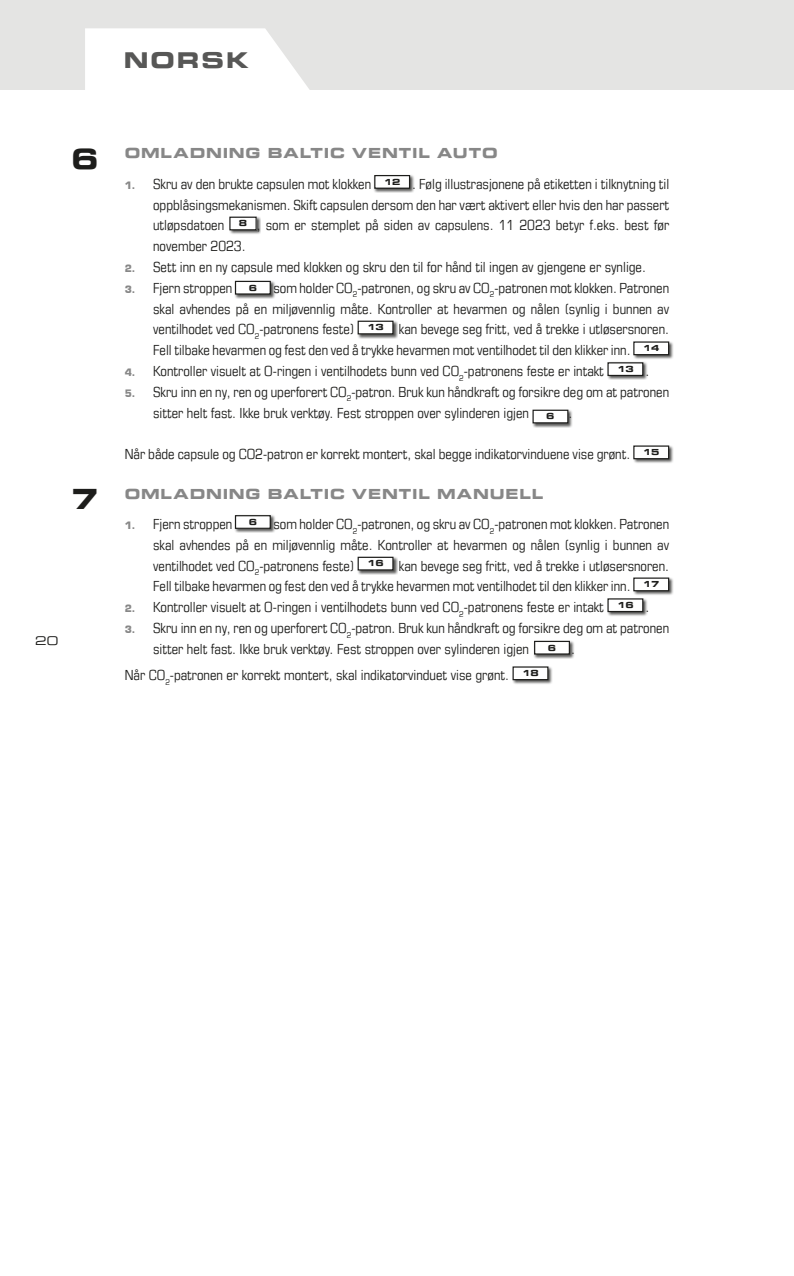
<style>
.page{position:relative;width:794px;height:1276px;background:#fff}
.page>*{position:absolute;margin:0;border:0;box-sizing:border-box;transform-origin:0 0}
.Rubrik_5p_PRO{font:28px "Eurostile LT Bold Extended Two";color:#1d1d1b}
.Ingress{font:21.8px "Eurostile LT Bold Extended Two";letter-spacing:.09em;color:#575756}
.Indrag_Nuffror{font:condensed 14px/20.8px "Eurostile LT";color:#1d1d1b}
.Rubbe_Stor{font:14px "Eurostile LT Bold Extended Two";letter-spacing:.055em;color:#878787}
.t1{font:12px "Eurostile LT Extended Two";color:#1d1d1b}
.t2{font:8.4px "Eurostile LT Bold Extended Two";color:#1d1d1b}
.s1{font-weight:700;font-stretch:normal;font-size:10px;color:#878787}
</style>
<div class="page">
<div style="left:0;top:0;width:794px;height:89px;background:#e4e4e3"></div>
<svg style="left:85px;top:28px;width:226px;height:62px;background:#fcfcfb"></svg>
<div style="left:373px;top:174px;width:41px;height:19px;background:#1d1d1b;opacity:.75"></div>
<div style="left:375px;top:176px;width:34px;height:12px;background:#fff"></div>
<div style="left:374px;top:175px;width:36px;height:14px;border:1px solid #1d1d1b"></div>
<div style="left:229px;top:216px;width:32px;height:19px;background:#1d1d1b;opacity:.75"></div>
<div style="left:230px;top:217px;width:26px;height:13px;background:#fff"></div>
<div style="left:229px;top:217px;width:28px;height:13px;border:1px solid #1d1d1b"></div>
<div style="left:234px;top:280px;width:41px;height:19px;background:#1d1d1b;opacity:.75"></div>
<div style="left:235px;top:281px;width:35px;height:13px;background:#fff"></div>
<div style="left:235px;top:281px;width:36px;height:14px;border:1px solid #1d1d1b"></div>
<div style="left:357px;top:320px;width:41px;height:19px;background:#1d1d1b;opacity:.75"></div>
<div style="left:358px;top:321px;width:35px;height:13px;background:#fff"></div>
<div style="left:357px;top:321px;width:36px;height:13px;border:1px solid #1d1d1b"></div>
<div style="left:632px;top:341px;width:41px;height:18px;background:#1d1d1b;opacity:.75"></div>
<div style="left:634px;top:342px;width:34px;height:13px;background:#fff"></div>
<div style="left:633px;top:341px;width:36px;height:14px;border:1px solid #1d1d1b"></div>
<div style="left:607px;top:361px;width:41px;height:19px;background:#1d1d1b;opacity:.75"></div>
<div style="left:608px;top:363px;width:35px;height:12px;background:#fff"></div>
<div style="left:607px;top:362px;width:36px;height:14px;border:1px solid #1d1d1b"></div>
<div style="left:532px;top:409px;width:41px;height:19px;background:#1d1d1b;opacity:.75"></div>
<div style="left:533px;top:410px;width:35px;height:13px;background:#fff"></div>
<div style="left:532px;top:410px;width:36px;height:13px;border:1px solid #1d1d1b"></div>
<div style="left:632px;top:445px;width:41px;height:18px;background:#1d1d1b;opacity:.75"></div>
<div style="left:634px;top:446px;width:34px;height:13px;background:#fff"></div>
<div style="left:633px;top:445px;width:36px;height:14px;border:1px solid #1d1d1b"></div>
<div style="left:234px;top:514px;width:41px;height:19px;background:#1d1d1b;opacity:.75"></div>
<div style="left:235px;top:516px;width:35px;height:12px;background:#fff"></div>
<div style="left:235px;top:515px;width:36px;height:14px;border:1px solid #1d1d1b"></div>
<div style="left:357px;top:556px;width:41px;height:19px;background:#1d1d1b;opacity:.75"></div>
<div style="left:358px;top:557px;width:35px;height:13px;background:#fff"></div>
<div style="left:357px;top:557px;width:36px;height:13px;border:1px solid #1d1d1b"></div>
<div style="left:632px;top:577px;width:41px;height:18px;background:#1d1d1b;opacity:.75"></div>
<div style="left:634px;top:578px;width:34px;height:13px;background:#fff"></div>
<div style="left:633px;top:577px;width:36px;height:14px;border:1px solid #1d1d1b"></div>
<div style="left:607px;top:597px;width:41px;height:19px;background:#1d1d1b;opacity:.75"></div>
<div style="left:608px;top:599px;width:35px;height:12px;background:#fff"></div>
<div style="left:607px;top:598px;width:36px;height:14px;border:1px solid #1d1d1b"></div>
<div style="left:512px;top:666px;width:41px;height:18px;background:#1d1d1b;opacity:.75"></div>
<div style="left:513px;top:667px;width:35px;height:12px;background:#fff"></div>
<div style="left:512px;top:666px;width:36px;height:14px;border:1px solid #1d1d1b"></div>
<div style="left:533px;top:640px;width:41px;height:19px;background:#1d1d1b;opacity:.75"></div>
<div style="left:534px;top:641px;width:35px;height:13px;background:#fff"></div>
<div style="left:534px;top:641px;width:36px;height:13px;border:1px solid #1d1d1b"></div>
<p class="Ingress" style="left:124px;top:45px;width:127px">NORSK</p>
<p class="Rubrik_5p_PRO" style="left:71px;top:139px;width:29px">6</p>
<p class="Rubrik_5p_PRO" style="left:71px;top:479px;width:29px">7</p>
<p class="t1" style="left:35px;top:632px;width:25px">20</p>
<p class="Rubbe_Stor" style="left:125px;top:143px;width:374px">OMLADNING BALTIC VENTIL AUTO</p>
<p class="Indrag_Nuffror" style="left:125px;top:173px;width:248px"><span class="s1">1.</span> Skru av den brukte capsulen mot klokken</p>
<p class="t2" style="left:384px;top:176px;width:18px">12</p>
<p class="Indrag_Nuffror" style="left:153px;top:173px;width:517px;text-align:justify;text-indent:259px">. Følg illustrasjonene på etiketten i tilknytning til oppblåsingsmekanismen. Skift capsulen dersom den har vært aktivert eller hvis den har passert utløpsdatoen</p>
<p class="t2" style="left:239px;top:217px;width:10px">8</p>
<p class="Indrag_Nuffror" style="left:257px;top:215px;width:414px">, som er stemplet på siden av capsulens. 11 2023 betyr f.eks. best før</p>
<p class="Indrag_Nuffror" style="left:153px;top:236px;width:94px">november 2023.</p>
<p class="Indrag_Nuffror" style="left:125px;top:256px;width:523px"><span class="s1">2.</span> Sett inn en ny capsule med klokken og skru den til for hånd til ingen av gjengene er synlige.</p>
<p class="Indrag_Nuffror" style="left:125px;top:277px;width:109px"><span class="s1">3.</span> Fjern stroppen</p>
<p class="t2" style="left:249px;top:281px;width:10px">6</p>
<p class="Indrag_Nuffror" style="left:153px;top:277px;width:517px;text-align:justify;text-indent:120px">som holder CO<sub>2</sub>-patronen, og skru av CO<sub>2</sub>-patronen mot klokken. Patronen skal avhendes på en miljøvennlig måte. Kontroller at hevarmen og nålen (synlig i bunnen av ventilhodet ved CO<sub>2</sub>-patronens feste)</p>
<p class="Indrag_Nuffror" style="left:153px;top:319px;width:517px;text-indent:246px">kan bevege seg fritt, ved å trekke i utløsersnoren.<br>Fell tilbake hevarmen og fest den ved å trykke hevarmen mot ventilhodet til den klikker inn.</p>
<p class="t2" style="left:367px;top:321px;width:18px">13</p>
<p class="t2" style="left:643px;top:342px;width:18px">14</p>
<p class="Indrag_Nuffror" style="left:125px;top:360px;width:481px"><span class="s1">4.</span> Kontroller visuelt at O-ringen i ventilhodets bunn ved CO<sub>2</sub>-patronens feste er intakt</p>
<p class="t2" style="left:617px;top:363px;width:18px">13</p>
<p class="Indrag_Nuffror" style="left:645px;top:360px;width:5px">.</p>
<p class="Indrag_Nuffror" style="left:153px;top:381px;width:517px;text-indent:-28px"><span class="s1">5.</span> Skru inn en ny, ren og uperforert CO<sub>2</sub>-patron. Bruk kun håndkraft og forsikre deg om at patronen sitter helt fast. Ikke bruk verktøy. Fest stroppen over sylinderen igjen</p>
<p class="t2" style="left:546px;top:410px;width:10px">6</p>
<p class="Indrag_Nuffror" style="left:568px;top:402px;width:5px">.</p>
<p class="Indrag_Nuffror" style="left:125px;top:444px;width:507px">Når både capsule og CO2-patron er korrekt montert, skal begge indikatorvinduene vise grønt.</p>
<p class="t2" style="left:643px;top:446px;width:18px">15</p>
<p class="Rubbe_Stor" style="left:125px;top:484px;width:420px">OMLADNING BALTIC VENTIL MANUELL</p>
<p class="Indrag_Nuffror" style="left:125px;top:513px;width:109px"><span class="s1">1.</span> Fjern stroppen</p>
<p class="t2" style="left:249px;top:516px;width:10px">6</p>
<p class="Indrag_Nuffror" style="left:153px;top:513px;width:517px;text-align:justify;text-indent:120px">som holder CO<sub>2</sub>-patronen, og skru av CO<sub>2</sub>-patronen mot klokken. Patronen skal avhendes på en miljøvennlig måte. Kontroller at hevarmen og nålen (synlig i bunnen av ventilhodet ved CO<sub>2</sub>-patronens feste)</p>
<p class="Indrag_Nuffror" style="left:153px;top:555px;width:517px;text-indent:246px">kan bevege seg fritt, ved å trekke i utløsersnoren.<br>Fell tilbake hevarmen og fest den ved å trykke hevarmen mot ventilhodet til den klikker inn.</p>
<p class="t2" style="left:367px;top:557px;width:18px">16</p>
<p class="t2" style="left:643px;top:578px;width:18px">17</p>
<p class="Indrag_Nuffror" style="left:125px;top:596px;width:481px"><span class="s1">2.</span> Kontroller visuelt at O-ringen i ventilhodets bunn ved CO<sub>2</sub>-patronens feste er intakt</p>
<p class="t2" style="left:617px;top:599px;width:18px">16</p>
<p class="Indrag_Nuffror" style="left:645px;top:596px;width:5px">.</p>
<p class="Indrag_Nuffror" style="left:153px;top:617px;width:517px;text-indent:-28px"><span class="s1">3.</span> Skru inn en ny, ren og uperforert CO<sub>2</sub>-patron. Bruk kun håndkraft og forsikre deg om at patronen sitter helt fast. Ikke bruk verktøy. Fest stroppen over sylinderen igjen</p>
<p class="Indrag_Nuffror" style="left:571px;top:638px;width:5px">.</p>
<p class="Indrag_Nuffror" style="left:125px;top:664px;width:386px">Når CO<sub>2</sub>-patronen er korrekt montert, skal indikatorvinduet vise grønt.</p>
<p class="t2" style="left:522px;top:667px;width:18px">18</p>
<p class="t2" style="left:548px;top:641px;width:10px">6</p>
</div>
